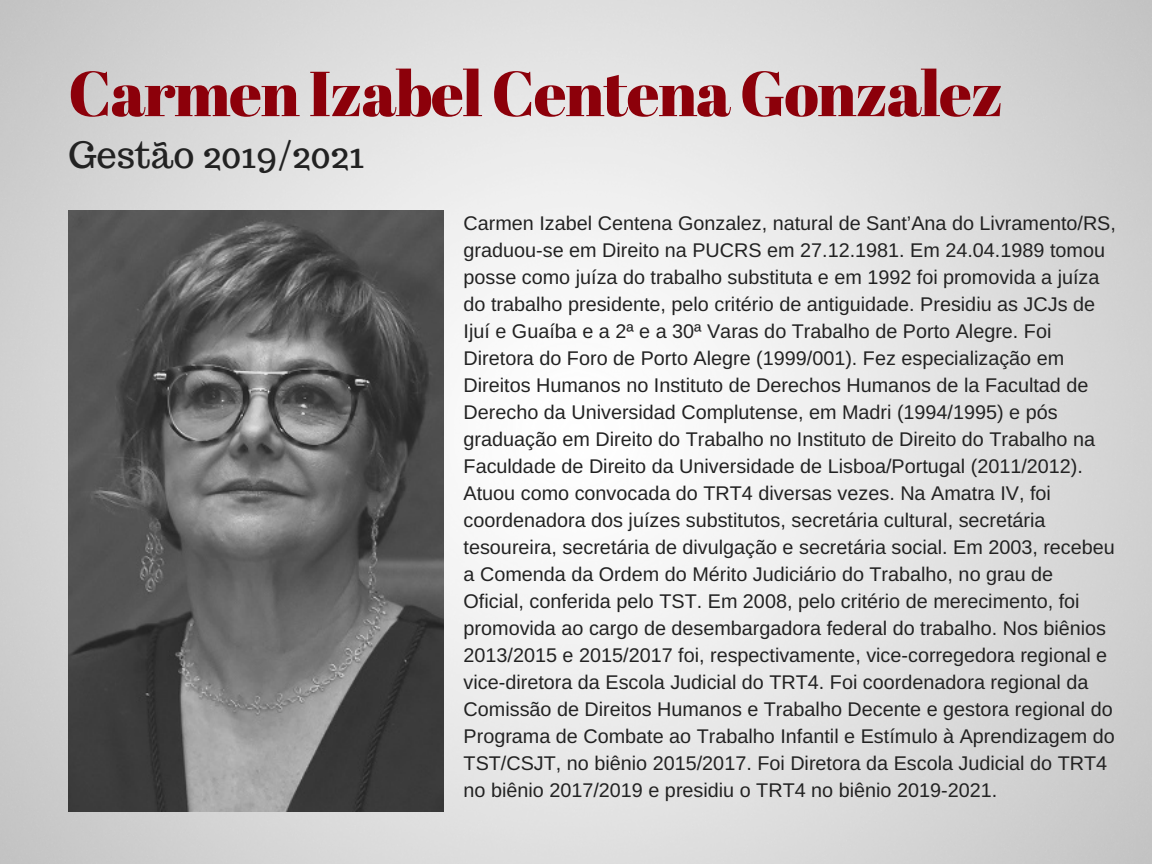
<style>
.page{position:relative;width:1152px;height:864px;background:#fff}
.page>*{position:absolute;margin:0;border:0;box-sizing:border-box;transform-origin:0 0}
.t1{font:63.45px "Abril Fatface";letter-spacing:-.02em;color:#8c000a}
.t2{font:36.3px "Trocchi";color:#222}
.t3{font:19.8px/27px "Arimo";color:#222}
</style>
<div class="page">
<img style="left:0;top:0;width:1152px;height:864px">
<img style="left:69px;top:211px;width:374px;height:600px">
<p class="t1" style="left:68px;top:49px;width:937px">Carmen Izabel Centena Gonzalez</p>
<p class="t2" style="left:68px;top:132px;width:297px">Gestão 2019/2021</p>
<p class="t3" style="left:464px;top:210px;width:654px">Carmen Izabel Centena Gonzalez, natural de Sant’Ana do Livramento/RS, graduou-se em Direito na PUCRS em 27.12.1981. Em 24.04.1989 tomou posse como juíza do trabalho substituta e em 1992 foi promovida a juíza do trabalho presidente, pelo critério de antiguidade. Presidiu as JCJs de Ijuí e Guaíba e a 2ª e a 30ª Varas do Trabalho de Porto Alegre. Foi Diretora do Foro de Porto Alegre (1999/001). Fez especialização em Direitos Humanos no Instituto de Derechos Humanos de la Facultad de Derecho da Universidad Complutense, em Madri (1994/1995) e pós graduação em Direito do Trabalho no Instituto de Direito do Trabalho na Faculdade de Direito da Universidade de Lisboa/Portugal (2011/2012).<br>Atuou como convocada do TRT4 diversas vezes. Na Amatra IV, foi coordenadora dos juízes substitutos, secretária cultural, secretária tesoureira, secretária de divulgação e secretária social. Em 2003, recebeu a Comenda da Ordem do Mérito Judiciário do Trabalho, no grau de Oficial, conferida pelo TST. Em 2008, pelo critério de merecimento, foi promovida ao cargo de desembargadora federal do trabalho. Nos biênios 2013/2015 e 2015/2017 foi, respectivamente, vice-corregedora regional e vice-diretora da Escola Judicial do TRT4. Foi coordenadora regional da Comissão de Direitos Humanos e Trabalho Decente e gestora regional do Programa de Combate ao Trabalho Infantil e Estímulo à Aprendizagem do TST/CSJT, no biênio 2015/2017. Foi Diretora da Escola Judicial do TRT4 no biênio 2017/2019 e presidiu o TRT4 no biênio 2019-2021.</p>
</div>
